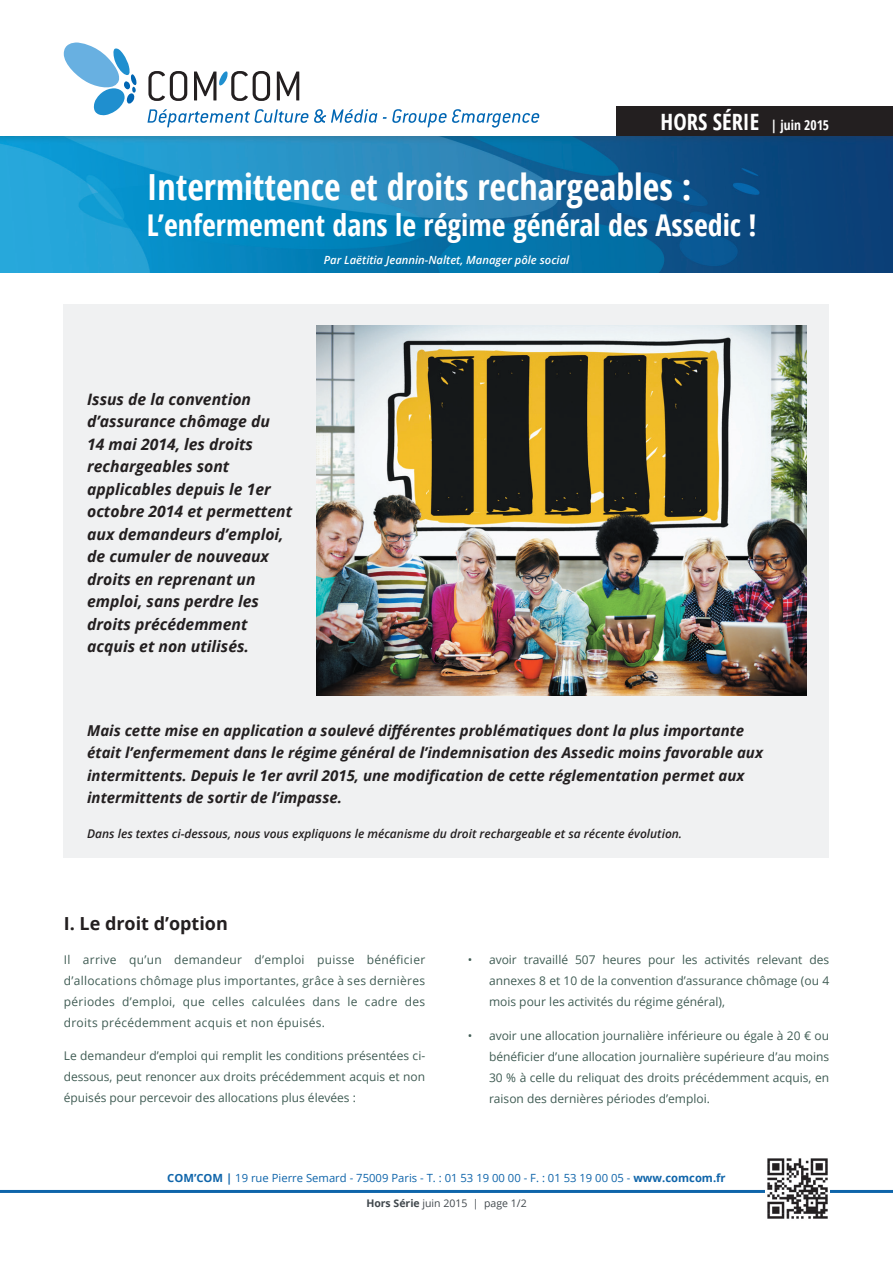
<style>
.page{position:relative;width:893px;height:1263px;background:#fff}
.page>*{position:absolute;margin:0;border:0;box-sizing:border-box;transform-origin:0 0}
.t1{font:700 condensed 36px "Open Sans";color:#fff}
.t2{font:700 condensed 30px "Open Sans";color:#fff}
.t3{font:700 condensed 22.5px "Open Sans";color:#fff}
.t4{font:700 18px "Open Sans";color:#231f20}
.t5{font:italic 700 15.75px/22.5px "Open Sans";color:#231f20}
.t6{font:italic 700 15px/22.5px "Open Sans";color:#231f20}
.t7{font:12px/21px "Open Sans";color:#405c54;text-align:justify}
.t8{font:italic 600 12px "Open Sans";color:#231f20}
.signature{font:11.25px "Open Sans";color:#0f65aa}
.t9{font:italic 600 11.25px "Open Sans";color:#fff}
.n_page{font:10.5px "Open Sans";color:#41484d}
.s1{font-size:13.5px}
.s2{font-weight:700}
</style>
<div class="page">
<img style="left:0;top:136px;width:893px;height:136px">
<svg style="left:147px;top:109px;width:230px;height:18px"></svg>
<svg style="left:383px;top:109px;width:157px;height:19px"></svg>
<svg style="left:148px;top:71px;width:39px;height:30px"></svg>
<svg style="left:277px;top:72px;width:22px;height:28px"></svg>
<svg style="left:194px;top:71px;width:76px;height:30px"></svg>
<svg style="left:64px;top:43px;width:72px;height:72px"></svg>
<div style="left:617px;top:106px;width:276px;height:30px;background:#231f20"></div>
<hr style="left:0;top:1190px;width:893px;height:3px;background:#0f65aa">
<img style="left:765px;top:1158px;width:64px;height:61px">
<div style="left:64px;top:304px;width:765px;height:554px;background:#f0f1f2"></div>
<img style="left:317px;top:325px;width:489px;height:370px">
<p class="t3" style="left:661px;top:106px;width:170px">HORS SÉRIE <span class="s1">| juin 2015</span></p>
<p class="t1" style="left:147px;top:162px;width:546px">Intermittence et droits rechargeables :</p>
<p class="t2" style="left:147px;top:204px;width:611px">L’enfermement dans le régime général des Assedic !</p>
<p class="t9" style="left:324px;top:252px;width:247px">Par Laëtitia Jeannin-Naltet, Manager pôle social</p>
<p class="t5" style="left:87px;top:387px;width:206px">Issus de la convention d’assurance chômage du<br>14 mai 2014, les droits rechargeables sont applicables depuis le 1er octobre 2014 et permettent aux demandeurs d’emploi, de cumuler de nouveaux droits en reprenant un emploi, sans perdre les droits précédemment acquis et non utilisés.</p>
<p class="t6" style="left:87px;top:719px;width:677px">Mais cette mise en application a soulevé différentes problématiques dont la plus importante était l’enfermement dans le régime général de l’indemnisation des Assedic moins favorable aux intermittents. Depuis le 1er avril 2015, une modification de cette réglementation permet aux intermittents de sortir de l’impasse.</p>
<p class="t8" style="left:87px;top:825px;width:596px">Dans les textes ci-dessous, nous vous expliquons le mécanisme du droit rechargeable et sa récente évolution.</p>
<p class="t4" style="left:64px;top:911px;width:166px">I. Le droit d’option</p>
<p class="t7" style="left:64px;top:949px;width:363px">Il arrive qu’un demandeur d’emploi puisse bénéficier d’allocations chômage plus importantes, grâce à ses dernières périodes d’emploi, que celles calculées dans le cadre des droits précédemment acquis et non épuisés.</p>
<p class="t7" style="left:64px;top:1045px;width:363px">Le demandeur d’emploi qui remplit les conditions présentées ci&shy;dessous, peut renoncer aux droits précédemment acquis et non épuisés pour percevoir des allocations plus élevées :</p>
<p class="t7" style="left:489px;top:949px;width:342px;text-indent:-21px">• avoir travaillé 507 heures pour les activités relevant des annexes 8 et 10 de la convention d’assurance chômage (ou 4 mois pour les activités du régime général),</p>
<p class="t7" style="left:489px;top:1024px;width:342px;text-indent:-21px">• avoir une allocation journalière inférieure ou égale à 20 € ou bénéficier d’une allocation journalière supérieure d’au moins 30 % à celle du reliquat des droits précédemment acquis, en raison des dernières périodes d’emploi.</p>
<p class="signature" style="left:167px;top:1170px;width:560px"><span class="s2">COM’COM |</span> 19 rue Pierre Semard - 75009 Paris - T. : 01 53 19 00 00 - F. : 01 53 19 00 05 - <span class="s2">www.comcom.fr</span></p>
<p class="n_page" style="left:366px;top:1196px;width:162px"><span class="s2">Hors Série</span> juin 2015 | page 1/2</p>
</div>
